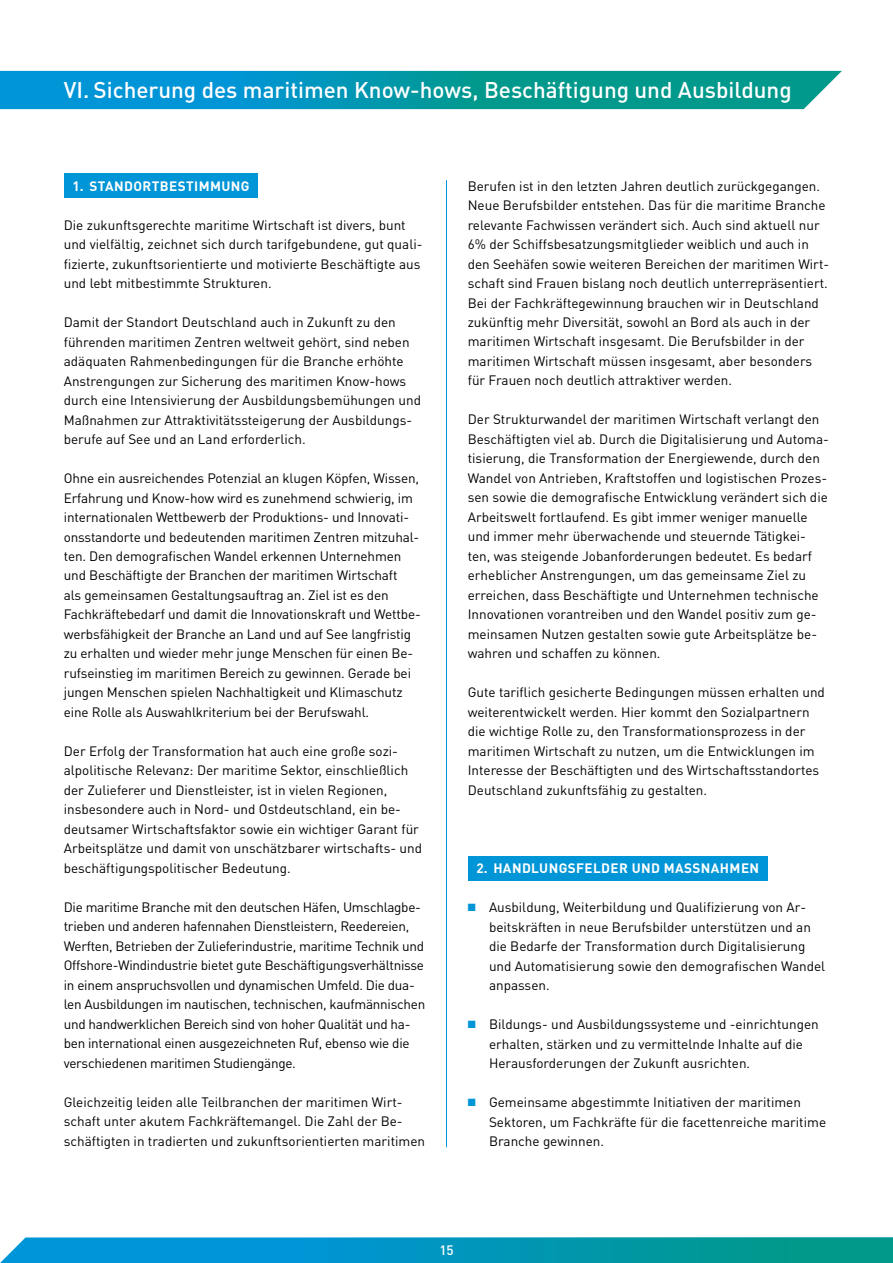
<style>
.page{position:relative;width:893px;height:1263px;background:#fff}
.page>*{position:absolute;margin:0;border:0;box-sizing:border-box;transform-origin:0 0}
.t1{font:500 22.5px "DIN Pro";color:#fff}
.t2{font:13.5px/19.5px "DIN Pro";color:#000}
.t3{font:13.5px/19.5px "DIN Pro";letter-spacing:-.02em;color:#000}
.t4{font:700 13.5px "DIN Pro";letter-spacing:.03em;color:#fff}
.t5{font:500 13.5px "DIN Pro";color:#fff}
.s1{color:#0095d7}
</style>
<div class="page">
<svg style="left:0;top:71px;width:842px;height:38px;background:#0599ae"></svg>
<svg style="left:0;top:1237px;width:893px;height:26px;background:#0799ba"></svg>
<div style="left:64px;top:174px;width:194px;height:24px;background:#0095d7"></div>
<div style="left:468px;top:856px;width:299px;height:24px;background:#0095d7"></div>
<hr style="left:446px;top:180px;width:1px;height:967px;background:#0095d7">
<h1 class="t1" style="left:64px;top:75px;width:729px">VI. Sicherung des maritimen Know-hows, Beschäftigung und Ausbildung</h1>
<p class="t4" style="left:72px;top:176px;width:179px">1. STANDORTBESTIMMUNG</p>
<p class="t2" style="left:64px;top:214px;width:360px">Die zukunftsgerechte maritime Wirtschaft ist divers, bunt und vielfältig, zeichnet sich durch tarifgebundene, gut quali&shy;fizierte, zukunftsorientierte und motivierte Beschäftigte aus und lebt mitbestimmte Strukturen.</p>
<p class="t2" style="left:64px;top:312px;width:359px">Damit der Standort Deutschland auch in Zukunft zu den führenden maritimen Zentren weltweit gehört, sind neben adäquaten Rahmenbedingungen für die Branche erhöhte Anstrengungen zur Sicherung des maritimen Know-hows durch eine Intensivierung der Ausbildungsbemühungen und Maßnahmen zur Attraktivitätssteigerung der Ausbildungs&shy;berufe auf See und an Land erforderlich.</p>
<p class="t2" style="left:64px;top:468px;width:359px">Ohne ein ausreichendes Potenzial an klugen Köpfen, Wissen, Erfahrung und Know-how wird es zunehmend schwierig, im internationalen Wettbewerb der Produktions- und Innovati&shy;onsstandorte und bedeutenden maritimen Zentren mitzuhal&shy;ten. Den demografischen Wandel erkennen Unternehmen und Beschäftigte der Branchen der maritimen Wirtschaft<br>als gemeinsamen Gestaltungsauftrag an. Ziel ist es den Fachkräftebedarf und damit die Innovationskraft und Wettbe&shy;werbsfähigkeit der Branche an Land und auf See langfristig zu erhalten und wieder mehr junge Menschen für einen Be&shy;rufseinstieg im maritimen Bereich zu gewinnen. Gerade bei jungen Menschen spielen Nachhaltigkeit und Klimaschutz eine Rolle als Auswahlkriterium bei der Berufswahl.</p>
<p class="t2" style="left:64px;top:741px;width:360px">Der Erfolg der Transformation hat auch eine große sozi&shy;alpolitische Relevanz: Der maritime Sektor, einschließlich der Zulieferer und Dienstleister, ist in vielen Regionen, insbesondere auch in Nord- und Ostdeutschland, ein be&shy;deutsamer Wirtschaftsfaktor sowie ein wichtiger Garant für Arbeitsplätze und damit von unschätzbarer wirtschafts- und beschäftigungspolitischer Bedeutung.</p>
<p class="t3" style="left:64px;top:897px;width:363px">Die maritime Branche mit den deutschen Häfen, Umschlagbe&shy;trieben und anderen hafennahen Dienstleistern, Reedereien, Werften, Betrieben der Zulieferindustrie, maritime Technik und Offshore-Windindustrie bietet gute Beschäftigungsverhältnisse in einem anspruchsvollen und dynamischen Umfeld. Die dua&shy;len Ausbildungen im nautischen, technischen, kaufmännischen und handwerklichen Bereich sind von hoher Qualität und ha&shy;ben international einen ausgezeichneten Ruf, ebenso wie die verschiedenen maritimen Studiengänge.</p>
<p class="t2" style="left:64px;top:1092px;width:363px">Gleichzeitig leiden alle Teilbranchen der maritimen Wirt&shy;schaft unter akutem Fachkräftemangel. Die Zahl der Be&shy;schäftigten in tradierten und zukunftsorientierten maritimen</p>
<p class="t2" style="left:468px;top:175px;width:363px">Berufen ist in den letzten Jahren deutlich zurückgegangen.<br>Neue Berufsbilder entstehen. Das für die maritime Branche relevante Fachwissen verändert sich. Auch sind aktuell nur 6% der Schiffsbesatzungsmitglieder weiblich und auch in den Seehäfen sowie weiteren Bereichen der maritimen Wirt&shy;schaft sind Frauen bislang noch deutlich unterrepräsentiert.<br>Bei der Fachkräftegewinnung brauchen wir in Deutschland zukünftig mehr Diversität, sowohl an Bord als auch in der maritimen Wirtschaft insgesamt. Die Berufsbilder in der maritimen Wirtschaft müssen insgesamt, aber besonders für Frauen noch deutlich attraktiver werden.</p>
<p class="t2" style="left:468px;top:409px;width:363px">Der Strukturwandel der maritimen Wirtschaft verlangt den Beschäftigten viel ab. Durch die Digitalisierung und Automa&shy;tisierung, die Transformation der Energiewende, durch den Wandel von Antrieben, Kraftstoffen und logistischen Prozes&shy;sen sowie die demografische Entwicklung verändert sich die Arbeitswelt fortlaufend. Es gibt immer weniger manuelle und immer mehr überwachende und steuernde Tätigkei&shy;ten, was steigende Jobanforderungen bedeutet. Es bedarf erheblicher Anstrengungen, um das gemeinsame Ziel zu erreichen, dass Beschäftigte und Unternehmen technische Innovationen vorantreiben und den Wandel positiv zum ge&shy;meinsamen Nutzen gestalten sowie gute Arbeitsplätze be&shy;wahren und schaffen zu können.</p>
<p class="t2" style="left:468px;top:682px;width:359px">Gute tariflich gesicherte Bedingungen müssen erhalten und weiterentwickelt werden. Hier kommt den Sozialpartnern die wichtige Rolle zu, den Transformationsprozess in der maritimen Wirtschaft zu nutzen, um die Entwicklungen im Interesse der Beschäftigten und des Wirtschaftsstandortes Deutschland zukunftsfähig zu gestalten.</p>
<p class="t4" style="left:476px;top:859px;width:284px">2. HANDLUNGSFELDER UND MASSNAHMEN</p>
<p class="t2" style="left:489px;top:897px;width:338px;text-indent:-21px"><span class="s1">■</span> Ausbildung, Weiterbildung und Qualifizierung von Ar&shy;beitskräften in neue Berufsbilder unterstützen und an die Bedarfe der Transformation durch Digitalisierung und Automatisierung sowie den demografischen Wandel anpassen.</p>
<p class="t2" style="left:489px;top:1014px;width:331px;text-indent:-21px"><span class="s1">■</span> Bildungs- und Ausbildungssysteme und -einrichtungen erhalten, stärken und zu vermittelnde Inhalte auf die<br>Herausforderungen der Zukunft ausrichten.</p>
<p class="t2" style="left:489px;top:1092px;width:339px;text-indent:-21px"><span class="s1">■</span> Gemeinsame abgestimmte Initiativen der maritimen<br>Sektoren, um Fachkräfte für die facettenreiche maritime<br>Branche gewinnen.</p>
<p class="t5" style="left:440px;top:1240px;width:16px">15</p>
</div>
